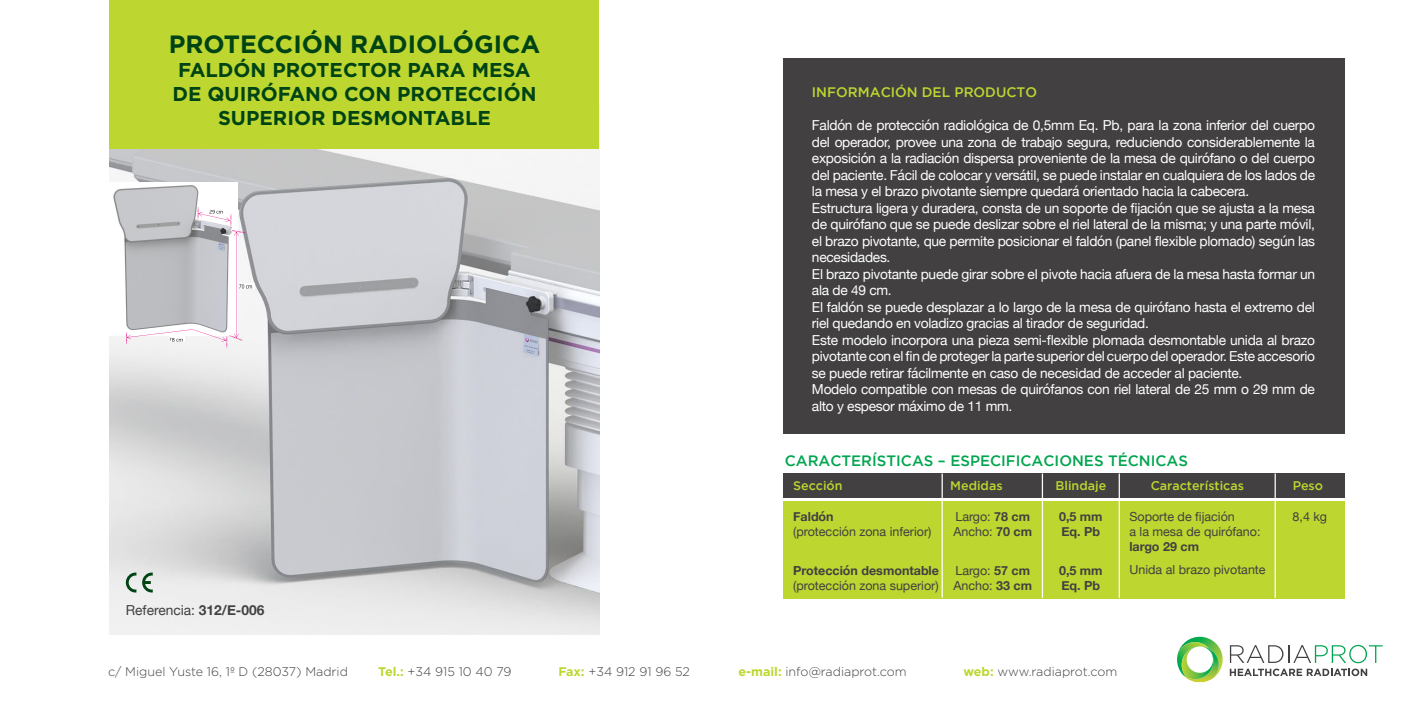
<style>
.page{position:relative;width:1418px;height:709px;background:#fff}
.page>*{position:absolute;margin:0;border:0;box-sizing:border-box;transform-origin:0 0}
.t1{font:700 25px "Gotham";color:#004415}
.t2{font:700 20px "Gotham";color:#004415}
.t3{font:500 15px "Gotham";color:#00a54f}
.t4{font:13.75px/16.5px "Helvetica Neue";letter-spacing:-.02em;color:#fff;text-align:justify}
.t5{font:500 13.75px "Gotham";color:#bed630}
.t6{font:13.75px "Helvetica Neue";color:#424041}
.t7{font:12.5px "Helvetica Neue";color:#424041}
.t8{font:300 12.5px "Gotham";color:#424041}
.t9{font:700 12.5px "Helvetica Neue";color:#424041}
.t10{font:500 12.5px "Gotham";color:#bed630}
.s1{font-weight:700}
.s2{font-weight:700;color:#bed630}
</style>
<div class="page">
<img style="left:110px;top:149px;width:489px;height:485px">
<div style="left:110px;top:0;width:489px;height:149px;background:#bed630"></div>
<div style="left:783px;top:58px;width:560px;height:376px;background:#424041"></div>
<svg style="left:1177px;top:636px;width:45px;height:46px"></svg>
<svg style="left:1229px;top:645px;width:153px;height:31px"></svg>
<div style="left:783px;top:500px;width:560px;height:98px;background:#bed630"></div>
<div style="left:783px;top:473px;width:560px;height:25px;background:#424041"></div>
<hr style="left:941px;top:473px;width:1px;height:125px;background:#fff">
<hr style="left:1041px;top:473px;width:2px;height:125px;background:#fff">
<hr style="left:1118px;top:473px;width:1px;height:125px;background:#fff">
<hr style="left:1274px;top:473px;width:1px;height:125px;background:#fff">
<svg style="left:126px;top:572px;width:10px;height:20px"></svg>
<svg style="left:142px;top:572px;width:11px;height:20px"></svg>
<img style="left:110px;top:182px;width:127px;height:153px">
<img style="left:245px;top:283px;width:9px;height:5px">
<svg style="left:126px;top:208px;width:119px;height:139px"></svg>
<p class="t1" style="left:169px;top:29px;width:373px">PROTECCIÓN RADIOLÓGICA</p>
<p class="t2" style="left:178px;top:58px;width:354px">FALDÓN PROTECTOR PARA MESA</p>
<p class="t2" style="left:172px;top:82px;width:365px">DE QUIRÓFANO CON PROTECCIÓN</p>
<p class="t2" style="left:218px;top:106px;width:274px">SUPERIOR DESMONTABLE</p>
<p class="t6" style="left:126px;top:600px;width:140px">Referencia: <span class="s1">312/E-006</span></p>
<p class="t5" style="left:812px;top:84px;width:227px">INFORMACIÓN DEL PRODUCTO</p>
<p class="t4" style="left:812px;top:118px;width:504px">Faldón de protección radiológica de 0,5mm Eq. Pb, para la zona inferior del cuerpo del operador, provee una zona de trabajo segura, reduciendo considerablemente la exposición a la radiación dispersa proveniente de la mesa de quirófano o del cuerpo del paciente. Fácil de colocar y versátil, se puede instalar en cualquiera de los lados de la mesa y el brazo pivotante siempre quedará orientado hacia la cabecera.</p>
<p class="t4" style="left:812px;top:200px;width:504px">Estructura ligera y duradera, consta de un soporte de fijación que se ajusta a la mesa de quirófano que se puede deslizar sobre el riel lateral de la misma; y una parte móvil, el brazo pivotante, que permite posicionar el faldón (panel flexible plomado) según las necesidades.</p>
<p class="t4" style="left:812px;top:266px;width:504px">El brazo pivotante puede girar sobre el pivote hacia afuera de la mesa hasta formar un ala de 49 cm.</p>
<p class="t4" style="left:812px;top:299px;width:504px">El faldón se puede desplazar a lo largo de la mesa de quirófano hasta el extremo del riel quedando en voladizo gracias al tirador de seguridad.</p>
<p class="t4" style="left:812px;top:332px;width:504px">Este modelo incorpora una pieza semi-flexible plomada desmontable unida al brazo pivotante con el fin de proteger la parte superior del cuerpo del operador. Este accesorio se puede retirar fácilmente en caso de necesidad de acceder al paciente.</p>
<p class="t4" style="left:812px;top:382px;width:504px">Modelo compatible con mesas de quirófanos con riel lateral de 25 mm o 29 mm de alto y espesor máximo de 11 mm.</p>
<p class="t3" style="left:784px;top:452px;width:405px">CARACTERÍSTICAS – ESPECIFICACIONES TÉCNICAS</p>
<p class="t10" style="left:793px;top:479px;width:51px">Sección</p>
<p class="t10" style="left:950px;top:479px;width:54px">Medidas</p>
<p class="t10" style="left:1055px;top:479px;width:52px">Blindaje</p>
<p class="t10" style="left:1150px;top:479px;width:95px">Características</p>
<p class="t10" style="left:1292px;top:479px;width:32px">Peso</p>
<p class="t9" style="left:793px;top:506px;width:42px">Faldón</p>
<p class="t7" style="left:793px;top:522px;width:140px">(protección zona inferior)</p>
<p class="t9" style="left:793px;top:560px;width:147px">Protección desmontable</p>
<p class="t7" style="left:793px;top:576px;width:147px">(protección zona superior)</p>
<p class="t7" style="left:955px;top:507px;width:76px">Largo: <span class="s1">78 cm</span></p>
<p class="t7" style="left:953px;top:522px;width:80px">Ancho: <span class="s1">70 cm</span></p>
<p class="t7" style="left:955px;top:561px;width:76px">Largo: <span class="s1">57 cm</span></p>
<p class="t7" style="left:953px;top:576px;width:80px">Ancho: <span class="s1">33 cm</span></p>
<p class="t9" style="left:1059px;top:506px;width:45px">0,5 mm</p>
<p class="t9" style="left:1061px;top:521px;width:40px">Eq. Pb</p>
<p class="t9" style="left:1059px;top:560px;width:45px">0,5 mm</p>
<p class="t9" style="left:1061px;top:575px;width:40px">Eq. Pb</p>
<p class="t7" style="left:1129px;top:507px;width:107px">Soporte de fijación</p>
<p class="t7" style="left:1129px;top:522px;width:133px">a la mesa de quirófano:</p>
<p class="t9" style="left:1129px;top:536px;width:71px">largo 29 cm</p>
<p class="t7" style="left:1129px;top:561px;width:138px">Unida al brazo pivotante</p>
<p class="t7" style="left:1292px;top:507px;width:36px">8,4 kg</p>
<p class="t8" style="left:108px;top:664px;width:241px">c/ Miguel Yuste 16, 1º D (28037) Madrid</p>
<p class="t8" style="left:378px;top:664px;width:135px"><span class="s2">Tel.:</span> +34 915 10 40 79</p>
<p class="t8" style="left:558px;top:664px;width:133px"><span class="s2">Fax:</span> +34 912 91 96 52</p>
<p class="t8" style="left:738px;top:664px;width:170px"><span class="s2">e-mail:</span> info@radiaprot.com</p>
<p class="t8" style="left:963px;top:664px;width:155px"><span class="s2">web:</span> www.radiaprot.com</p>
</div>
